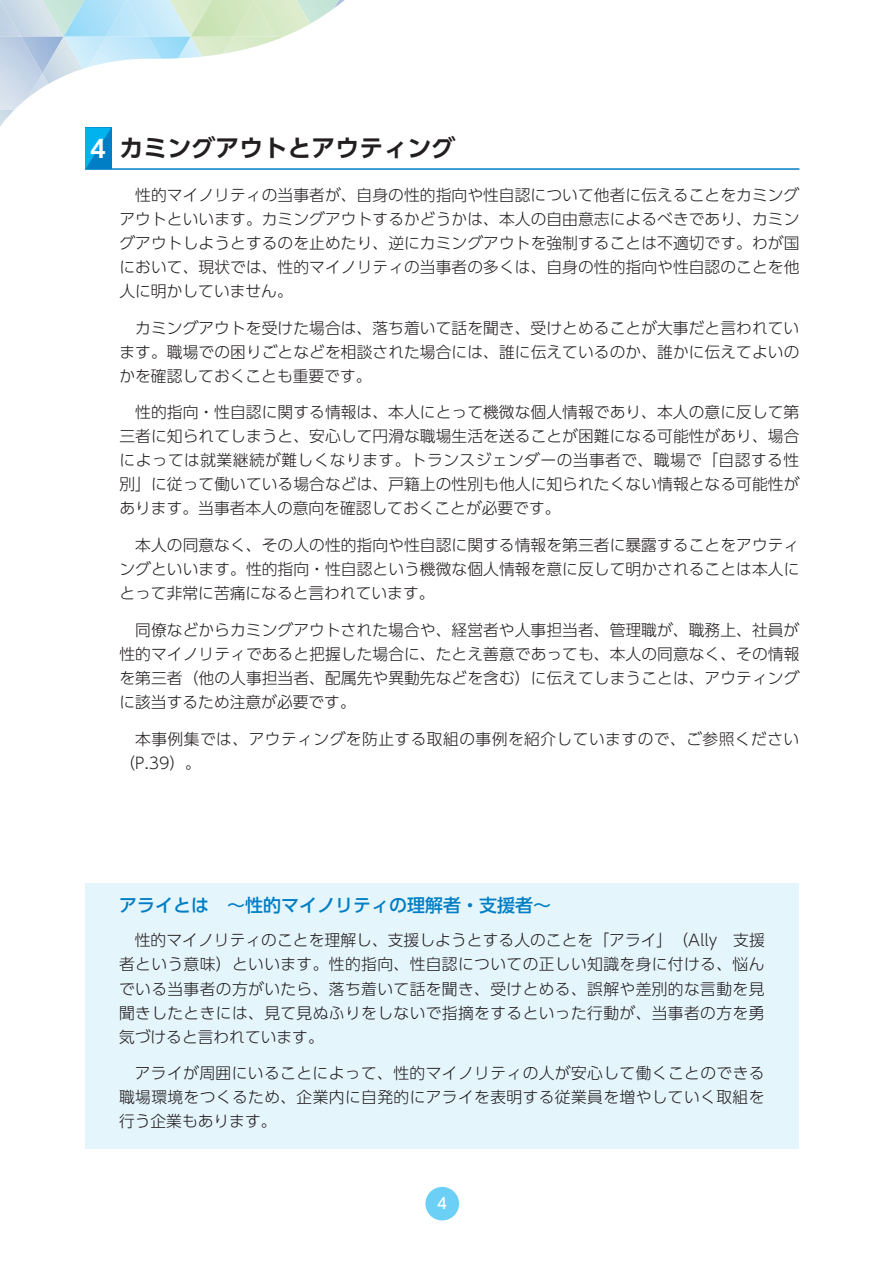
<style>
.page{position:relative;width:893px;height:1263px;background:#fff}
.page>*{position:absolute;margin:0;border:0;box-sizing:border-box;transform-origin:0 0}
.t1{font:700 24px "UD Shin Go Pro De";color:#231f20}
.t2{font:500 18px "UD Shin Go Pro";color:#007ec5}
.t3{font:300 15.75px/24px "UD Shin Go Pro";letter-spacing:.005em;color:#231f20;text-align:justify}
.t4{font:300 15.75px/24px "UD Shin Go Pro";letter-spacing:.03em;color:#231f20}
.t5{font:500 15px "UD Shin Go Pro";color:#fff}
.s1{color:#fff}
</style>
<div class="page">
<div style="left:425px;top:1187px;width:34px;height:33px;background:#6bcff6;border-radius:50%"></div>
<hr style="left:85px;top:168px;width:714px;height:2px;background:#007ec5">
<svg style="left:0;top:0;width:789px;height:170px"></svg>
<div style="left:85px;top:883px;width:714px;height:265px;background:#e5f5fc"></div>
<h1 class="t1" style="left:90px;top:128px;width:367px"><span class="s1">4</span> カミングアウトとアウティング</h1>
<p class="t3" style="left:119px;top:182px;width:681px;text-indent:16px">性的マイノリティの当事者が、自身の性的指向や性自認について他者に伝えることをカミングアウトといいます。カミングアウトするかどうかは、本人の自由意志によるべきであり、カミングアウトしようとするのを止めたり、逆にカミングアウトを強制することは不適切です。わが国において、現状では、性的マイノリティの当事者の多くは、自身の性的指向や性自認のことを他人に明かしていません。</p>
<p class="t3" style="left:119px;top:315px;width:681px;text-indent:16px">カミングアウトを受けた場合は、落ち着いて話を聞き、受けとめることが大事だと言われています。職場での困りごとなどを相談された場合には、誰に伝えているのか、誰かに伝えてよいのかを確認しておくことも重要です。</p>
<p class="t3" style="left:119px;top:400px;width:681px;text-indent:16px">性的指向・性自認に関する情報は、本人にとって機微な個人情報であり、本人の意に反して第三者に知られてしまうと、安心して円滑な職場生活を送ることが困難になる可能性があり、場合によっては就業継続が難しくなります。トランスジェンダーの当事者で、職場で「自認する性別」に従って働いている場合などは、戸籍上の性別も他人に知られたくない情報となる可能性があります。当事者本人の意向を確認しておくことが必要です。</p>
<p class="t3" style="left:119px;top:533px;width:681px;text-indent:16px">本人の同意なく、その人の性的指向や性自認に関する情報を第三者に暴露することをアウティングといいます。性的指向・性自認という機微な個人情報を意に反して明かされることは本人にとって非常に苦痛になると言われています。</p>
<p class="t3" style="left:119px;top:617px;width:681px;text-indent:16px">同僚などからカミングアウトされた場合や、経営者や人事担当者、管理職が、職務上、社員が性的マイノリティであると把握した場合に、たとえ善意であっても、本人の同意なく、その情報を第三者（他の人事担当者、配属先や異動先などを含む）に伝えてしまうことは、アウティングに該当するため注意が必要です。</p>
<p class="t4" style="left:119px;top:726px;width:681px;text-indent:16px">本事例集では、アウティングを防止する取組の事例を紹介していますので、ご参照ください（P.39）。</p>
<p class="t2" style="left:119px;top:890px;width:434px">アライとは　～性的マイノリティの理解者・支援者～</p>
<p class="t3" style="left:119px;top:928px;width:647px;text-indent:16px">性的マイノリティのことを理解し、支援しようとする人のことを「アライ」（Ally　支援者という意味）といいます。性的指向、性自認についての正しい知識を身に付ける、悩んでいる当事者の方がいたら、落ち着いて話を聞き、受けとめる、誤解や差別的な言動を見聞きしたときには、見て見ぬふりをしないで指摘をするといった行動が、当事者の方を勇気づけると言われています。</p>
<p class="t3" style="left:119px;top:1061px;width:647px;text-indent:16px">アライが周囲にいることによって、性的マイノリティの人が安心して働くことのできる職場環境をつくるため、企業内に自発的にアライを表明する従業員を増やしていく取組を行う企業もあります。</p>
<p class="t5" style="left:437px;top:1191px;width:11px">4</p>
</div>
